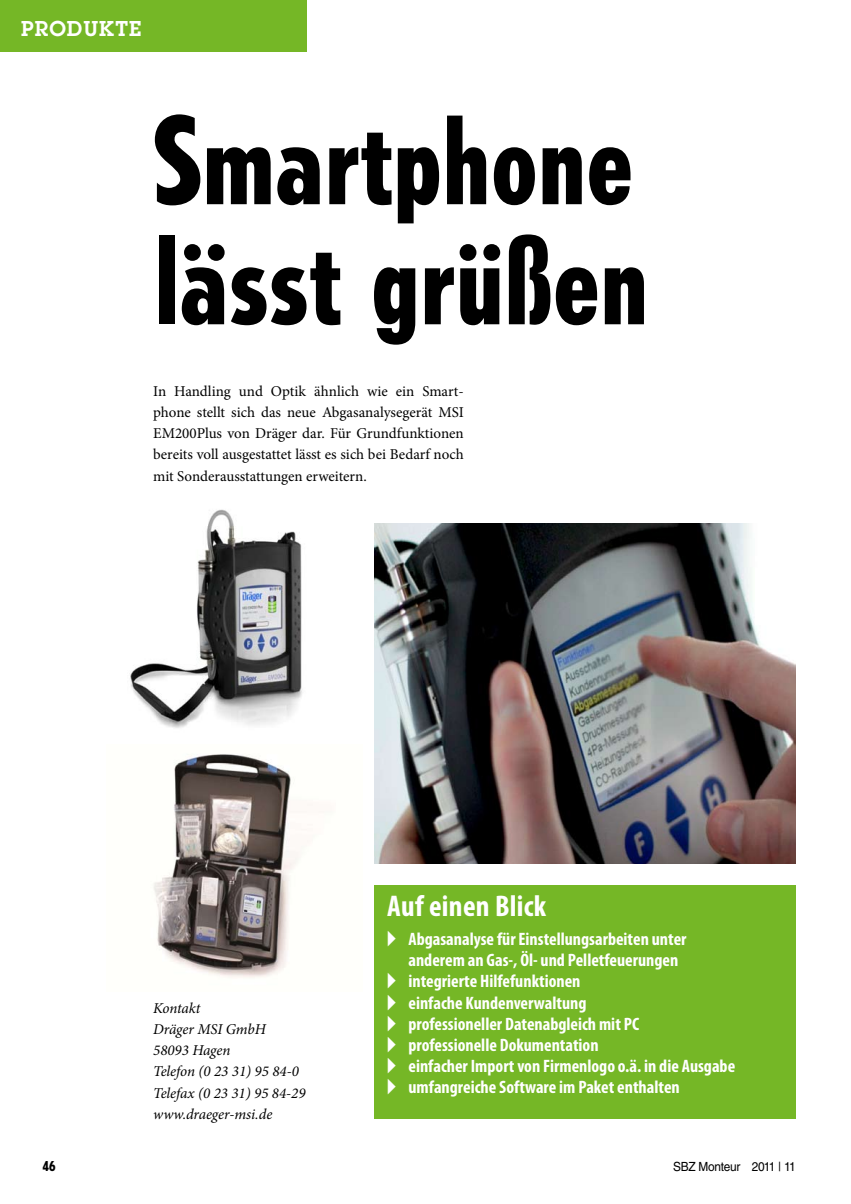
<style>
.page{position:relative;width:851px;height:1204px;background:#fff}
.page>*{position:absolute;margin:0;border:0;box-sizing:border-box;transform-origin:0 0}
.t1{font:800 condensed 120px/120px "Tempo Std";color:#000}
.t2{font:700 condensed 30px "Myriad Pro";letter-spacing:.01em;color:#fff}
.t3{font:600 21px "Lubalin Graph Std";letter-spacing:.05em;color:#fff}
.t4{font:700 condensed 18px "Myriad Pro";color:#fff}
.t5{font:15px/21.3px "Minion Pro";color:#000;text-align:justify}
.t6{font:italic 15px/21.3px "Minion Pro";color:#000}
.t7{font:800 condensed 13.5px "Tempo Std";color:#000}
.t8{font:12.6px "Helvetica LT Std";letter-spacing:-.02em;color:#000;scale:.94 1}
</style>
<div class="page">
<img style="left:130px;top:509px;width:172px;height:219px">
<img style="left:153px;top:754px;width:171px;height:224px">
<img style="left:374px;top:523px;width:421px;height:340px">
<div style="left:0;top:0;width:306px;height:51px;background:#75b726"></div>
<div style="left:374px;top:884px;width:421px;height:234px;background:#75b726"></div>
<p class="t3" style="left:21px;top:15px;width:121px">PRODUKTE</p>
<h1 class="t1" style="left:153px;top:99px;width:497px">Smartphone lässt grüßen</h1>
<p class="t5" style="left:153px;top:380px;width:312px">In Handling und Optik ähnlich wie ein Smart&shy;phone stellt sich das neue Abgasanalysegerät MSI EM200Plus von Dräger dar. Für Grundfunktionen bereits voll ausgestattet lässt es sich bei Bedarf noch mit Sonderausstattungen erweitern.</p>
<p class="t6" style="left:153px;top:997px;width:154px">Kontakt<br>Dräger MSI GmbH<br>58093 Hagen<br>Telefon (0 23 31) 95 84-0<br>Telefax (0 23 31) 95 84-29 www.draeger-msi.de</p>
<h2 class="t2" style="left:387px;top:887px;width:160px">Auf einen Blick</h2>
<p class="t4" style="left:387px;top:928px;width:301px">▸ Abgasanalyse für Einstellungsarbeiten unter</p>
<p class="t4" style="left:408px;top:949px;width:271px">anderem an Gas-, Öl- und Pelletfeuerungen</p>
<p class="t4" style="left:387px;top:970px;width:195px">▸ integrierte Hilfefunktionen</p>
<p class="t4" style="left:387px;top:991px;width:201px">▸ einfache Kundenverwaltung</p>
<p class="t4" style="left:387px;top:1012px;width:253px">▸ professioneller Datenabgleich mit PC</p>
<p class="t4" style="left:387px;top:1033px;width:213px">▸ professionelle Dokumentation</p>
<p class="t4" style="left:387px;top:1054px;width:349px">▸ einfacher Import von Firmenlogo o.ä. in die Ausgabe</p>
<p class="t4" style="left:387px;top:1075px;width:294px">▸ umfangreiche Software im Paket enthalten</p>
<p class="t7" style="left:43px;top:1157px;width:14px">46</p>
<p class="t8" style="left:673px;top:1158px;width:132px">SBZ Monteur 2011 | 11</p>
</div>
